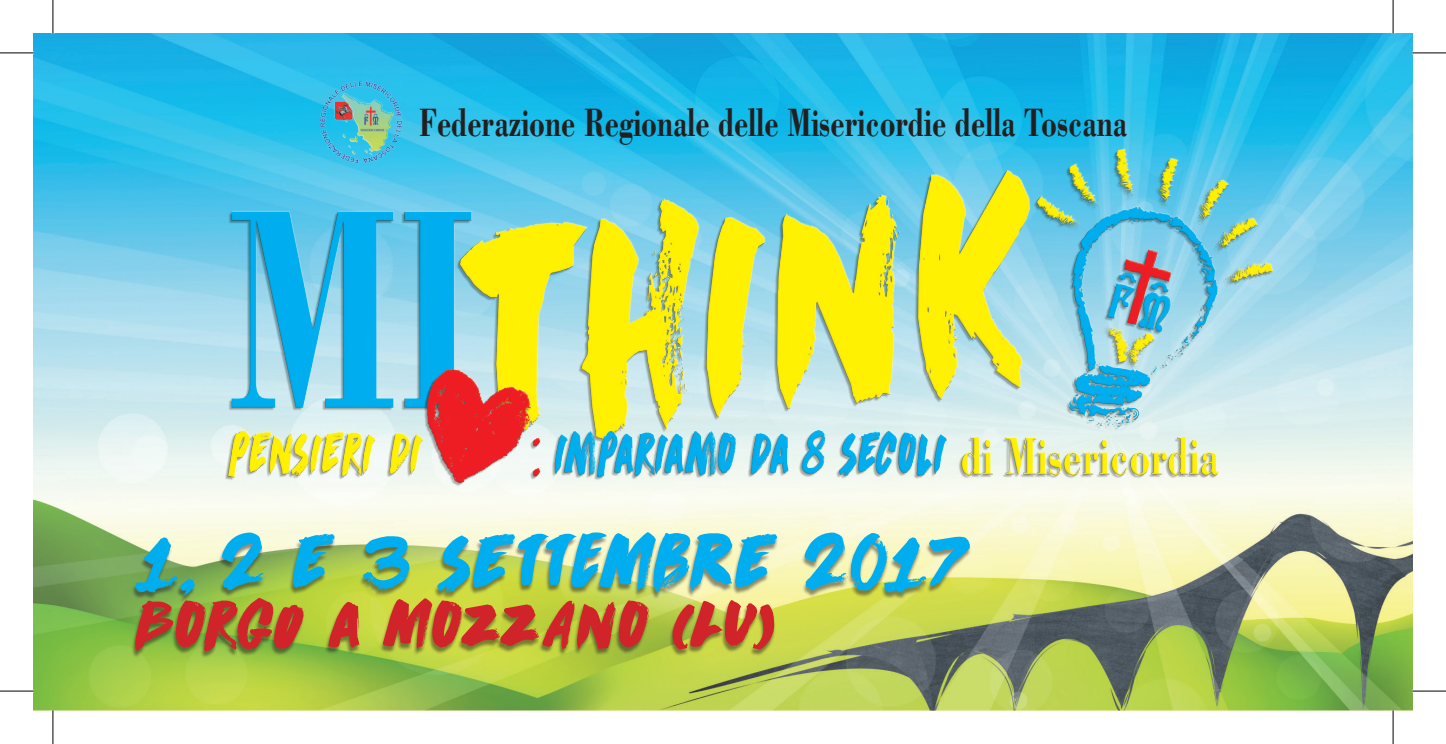
<style>
.page{position:relative;width:1446px;height:744px;background:#fff}
.page>*{position:absolute;margin:0;border:0;box-sizing:border-box;transform-origin:0 0}
.t1{font:69.75px "DK Dirrrty";letter-spacing:-.04em;color:#00aeef}
.t2{font:60.75px "DK Dirrrty";letter-spacing:-.025em;color:#d1232a}
.t3{font:700 40.73px "Bodoni Std";color:#231f20;scale:.7 1}
</style>
<div class="page">
<img style="left:34px;top:34px;width:1377px;height:676px">
<img style="left:202px;top:100px;width:1097px;height:426px">
<div style="left:131px;top:533px;width:839px;height:125px;background:#231f20;opacity:.5"></div>
<img style="left:319px;top:79px;width:84px;height:85px">
<hr style="left:0;top:53px;width:34px;height:1px;background:#000">
<hr style="left:1411px;top:53px;width:34px;height:1px;background:#000">
<hr style="left:0;top:690px;width:34px;height:1px;background:#000">
<hr style="left:1411px;top:690px;width:34px;height:1px;background:#000">
<hr style="left:53px;top:0;width:1px;height:34px;background:#000">
<hr style="left:53px;top:710px;width:1px;height:34px;background:#000">
<hr style="left:1392px;top:0;width:1px;height:34px;background:#000">
<hr style="left:1392px;top:710px;width:1px;height:34px;background:#000">
<p class="t3" style="left:419px;top:97px;width:1012px">Federazione Regionale delle Misericordie della Toscana</p>
<p class="t1" style="left:134px;top:513px;width:838px">1, 2 E 3 SETTEMBRE 2017</p>
<p class="t2" style="left:134px;top:581px;width:643px">BORGO A MOZZANO (LU)</p>
</div>
